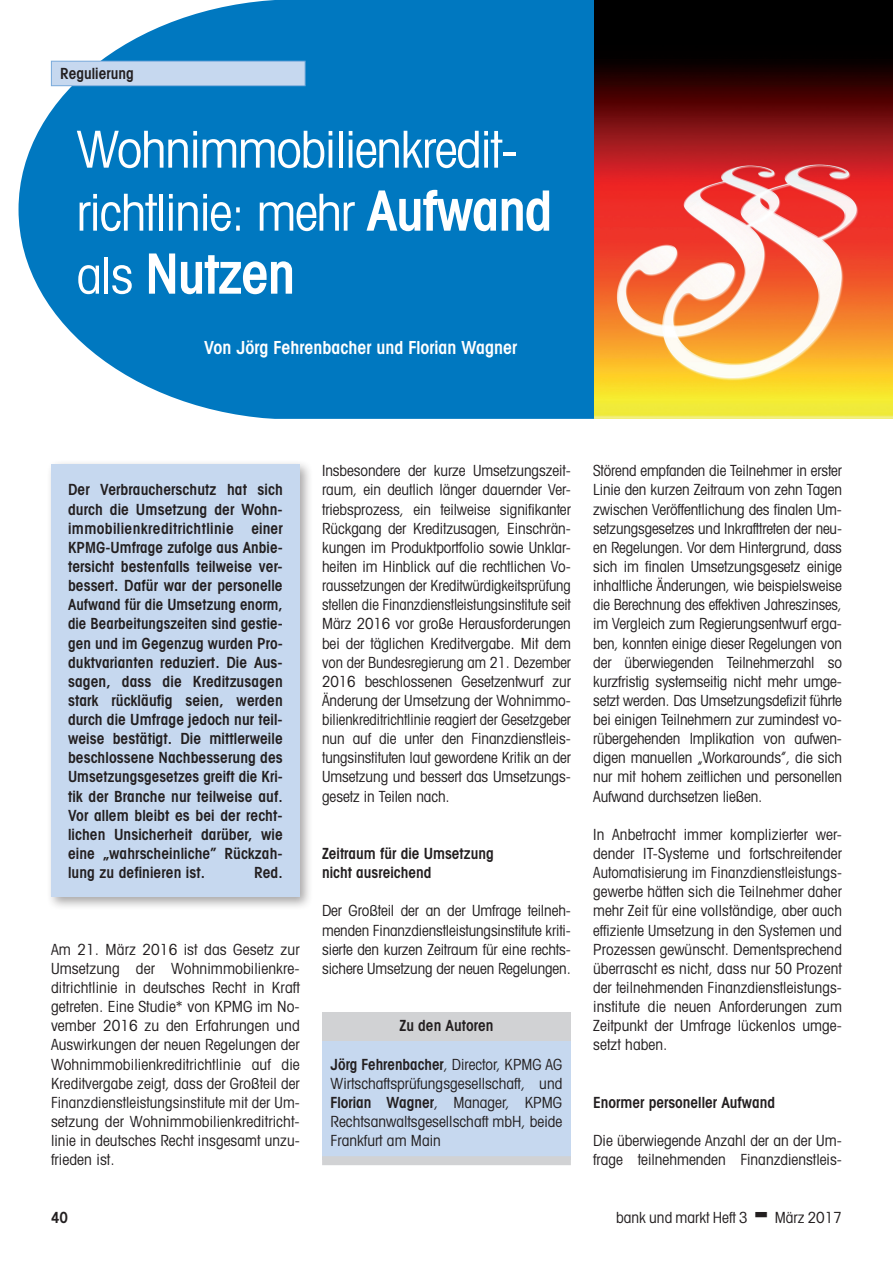
<style>
.page{position:relative;width:893px;height:1263px;background:#fff}
.page>*{position:absolute;margin:0;border:0;box-sizing:border-box;transform-origin:0 0}
.t1{font:600 condensed 55.5px "Avant Garde";letter-spacing:-.025em;color:#fff}
.t2{font:condensed 51px/60px "Avant Garde";letter-spacing:-.025em;color:#fff}
.t3{font:600 condensed 18px "Avant Garde";color:#fff}
.t4{font:condensed 15.3px/19.2px "Avant Garde";color:#231f20;text-align:justify}
.t5{font:600 condensed 15.3px/19.2px "Avant Garde";color:#231f20}
.s1{font-weight:600;font-size:55.5px}
.s2{font-weight:400;font-size:51px}
.s3{font-weight:600}
</style>
<div class="page">
<svg style="left:19px;top:0;width:575px;height:419px;background:#1985c6"></svg>
<div style="left:51px;top:61px;width:254px;height:25px;background:#c6d8ef"></div>
<div style="left:51px;top:61px;width:254px;height:25px;border:1px solid #7aabdb"></div>
<img style="left:594px;top:0;width:299px;height:419px">
<div style="left:46px;top:460px;width:267px;height:451px;background:#231f20;opacity:.4"></div>
<div style="left:51px;top:465px;width:249px;height:432px;background:#c6d8ef"></div>
<div style="left:322px;top:1034px;width:249px;height:126px;background:#c6d8ef"></div>
<div style="left:322px;top:1012px;width:249px;height:28px;background:#d1d2d4"></div>
<div style="left:322px;top:1156px;width:249px;height:9px;background:#d1d2d4"></div>
<p class="t5" style="left:60px;top:64px;width:75px">Regulierung</p>
<h2 class="t2" style="left:77px;top:117px;width:477px;line-height:63px">Wohnimmobilienkredit&shy;richtlinie: mehr <span class="s1">Aufwand</span></h2>
<h1 class="t1" style="left:77px;top:240px;width:220px"><span class="s2">als</span> Nutzen</h1>
<h2 class="t2" style="left:90px;top:155px;width:412px"><span class="s1">Frauen</span> im Banking – die <span class="s1">Quote</span> kommt</h2>
<p class="t3" style="left:204px;top:337px;width:315px">Von Jörg Fehrenbacher und Florian Wagner</p>
<p class="t3" style="left:164px;top:339px;width:150px">Von Jörg Wittenbe g</p>
<p class="t5" style="left:68px;top:480px;width:216px;text-align:justify">Der Verbraucherschutz hat sich durch die Umsetzung der Wohn&shy;immobilienkreditrichtlinie einer KPMG-Umfrage zufolge aus Anbie&shy;tersicht bestenfalls teilweise ver&shy;bessert. Dafür war der personelle Aufwand für die Umsetzung enorm, die Bearbeitungszeiten sind gestie&shy;gen und im Gegenzug wurden Pro&shy;duktvarianten reduziert. Die Aus&shy;sagen, dass die Kreditzusagen stark rückläufig seien, werden durch die Umfrage jedoch nur teil&shy;weise bestätigt. Die mittlerweile beschlossene Nachbesserung des Umsetzungsgesetzes greift die Kri&shy;tik der Branche nur teilweise auf.<br>Vor allem bleibt es bei der recht&shy;lichen Unsicherheit darüber, wie eine „wahrscheinliche” Rückzah&shy;lung zu definieren ist.</p>
<p class="t5" style="left:254px;top:863px;width:30px">Red.</p>
<p class="t4" style="left:51px;top:939px;width:250px">Am 21. März 2016 ist das Gesetz zur Umsetzung der Wohnimmobilienkre&shy;ditrichtlinie in deutsches Recht in Kraft getreten. Eine Studie* von KPMG im No&shy;vember 2016 zu den Erfahrungen und Auswirkungen der neuen Regelungen der Wohnimmobilienkreditrichtlinie auf die Kreditvergabe zeigt, dass der Großteil der Finanzdienstleistungsinstitute mit der Um&shy;setzung der Wohnimmobilienkreditricht&shy;linie in deutsches Recht insgesamt unzu&shy;frieden ist.</p>
<p class="t4" style="left:322px;top:461px;width:250px">Insbesondere der kurze Umsetzungszeit&shy;raum, ein deutlich länger dauernder Ver&shy;triebsprozess, ein teilweise signifikanter Rückgang der Kreditzusagen, Einschrän&shy;kungen im Produktportfolio sowie Unklar&shy;heiten im Hinblick auf die rechtlichen Vo&shy;raussetzungen der Kreditwürdigkeitsprüfung stellen die Finanzdienstleistungsinstitute seit März 2016 vor große Herausforderungen bei der täglichen Kreditvergabe. Mit dem von der Bundesregierung am 21. Dezember 2016 beschlossenen Gesetzentwurf zur Änderung der Umsetzung der Wohnimmo&shy;bilienkreditrichtlinie reagiert der Gesetzgeber nun auf die unter den Finanzdienstleis&shy;tungsinstituten laut gewordene Kritik an der Umsetzung und bessert das Umsetzungs&shy;gesetz in Teilen nach.</p>
<p class="t5" style="left:322px;top:844px;width:173px">Zeitraum für die Umsetzung nicht ausreichend</p>
<p class="t4" style="left:322px;top:901px;width:250px">Der Großteil der an der Umfrage teilneh&shy;menden Finanzdienstleistungsinstitute kriti&shy;sierte den kurzen Zeitraum für eine rechts&shy;sichere Umsetzung der neuen Regelungen.</p>
<p class="t5" style="left:399px;top:1016px;width:95px">Zu den Autoren</p>
<p class="t4" style="left:331px;top:1054px;width:233px"><span class="s3">Jörg Fehrenbacher</span>, Director, KPMG AG Wirtschaftsprüfungsgesellschaft, und <span class="s3">Florian Wagner</span>, Manager, KPMG Rechtsanwaltsgesellschaft mbH, beide Frankfurt am Main</p>
<p class="t4" style="left:593px;top:461px;width:250px">Störend empfanden die Teilnehmer in erster Linie den kurzen Zeitraum von zehn Tagen zwischen Veröffentlichung des finalen Um&shy;setzungsgesetzes und Inkrafttreten der neu&shy;en Regelungen. Vor dem Hintergrund, dass sich im finalen Umsetzungsgesetz einige inhaltliche Änderungen, wie beispielsweise die Berechnung des effektiven Jahreszinses, im Vergleich zum Regierungsentwurf erga&shy;ben, konnten einige dieser Regelungen von der überwiegenden Teilnehmerzahl so kurzfristig systemseitig nicht mehr umge&shy;setzt werden. Das Umsetzungsdefizit führte bei einigen Teilnehmern zur zumindest vo&shy;rübergehenden Implikation von aufwen&shy;digen manuellen „Workarounds”, die sich nur mit hohem zeitlichen und personellen Aufwand durchsetzen ließen.</p>
<p class="t4" style="left:593px;top:824px;width:250px">In Anbetracht immer komplizierter wer&shy;dender IT-Systeme und fortschreitender Automatisierung im Finanzdienstleistungs&shy;gewerbe hätten sich die Teilnehmer daher mehr Zeit für eine vollständige, aber auch effiziente Umsetzung in den Systemen und Prozessen gewünscht. Dementsprechend überrascht es nicht, dass nur 50 Prozent der teilnehmenden Finanzdienstleistungs&shy;institute die neuen Anforderungen zum Zeitpunkt der Umfrage lückenlos umge&shy;setzt haben.</p>
<p class="t5" style="left:593px;top:1092px;width:183px">Enormer personeller Aufwand</p>
<p class="t4" style="left:593px;top:1130px;width:250px">Die überwiegende Anzahl der an der Um&shy;frage teilnehmenden Finanzdienstleis-</p>
<p class="t5" style="left:51px;top:1207px;width:19px">40</p>
<p class="t4" style="left:616px;top:1207px;width:133px">bank und markt Heft 3</p>
<p class="t4" style="left:775px;top:1207px;width:69px">März 2017</p>
</div>
